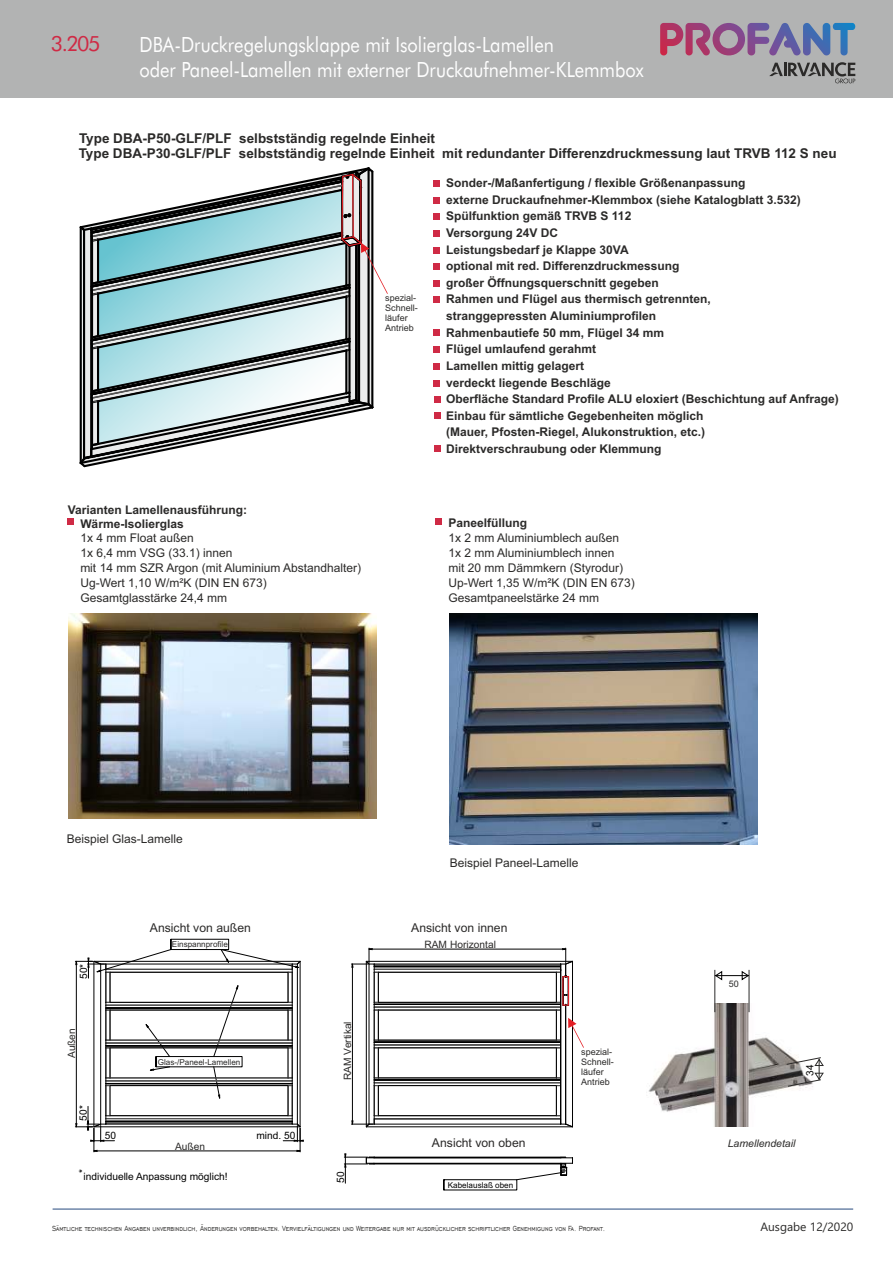
<style>
.page{position:relative;width:893px;height:1263px;background:#fff}
.page>*{position:absolute;margin:0;border:0;box-sizing:border-box;transform-origin:0 0}
.t1{font:21px/25.2px "Futura BT";color:#fefefe;scale:.87 1}
.t2{font:21px "Futura BT";color:#cf2a45}
.t3{font:700 13.5px "Arial";color:#2b2a29}
.t4{font:12.15px "Arial";color:#2b2a29}
.t5{font:700 12px/16.6px "Arial";color:#2b2a29}
.t6{font:12px/14.9px "Arial";color:#2b2a29}
.t7{font:12px "Ebrima";color:#2b2a29}
.t8{font:italic 10.5px "Arial";color:#2b2a29}
.t9{font:10.2px "Arial";color:#000}
.t10{font:10.2px "Arial";color:#2b2a29}
.t11{font:9.45px "Engravers Gothic BT";color:#2b2a29;scale:.74 1}
.t12{font:9px/10.1px "Arial";color:#2b2a29}
.t13{font:8.1px "Arial";color:#2b2a29}
.t14{font:8.1px "Arial";color:#000}
</style>
<div class="page">
<hr style="left:53px;top:1209px;width:800px;height:1px;background:#274a7e">
<svg style="left:434px;top:180px;width:6px;height:6px"></svg>
<svg style="left:434px;top:197px;width:6px;height:6px"></svg>
<svg style="left:434px;top:214px;width:6px;height:6px"></svg>
<svg style="left:434px;top:230px;width:6px;height:6px"></svg>
<svg style="left:434px;top:247px;width:6px;height:6px"></svg>
<svg style="left:434px;top:263px;width:6px;height:6px"></svg>
<svg style="left:434px;top:297px;width:6px;height:6px"></svg>
<svg style="left:434px;top:329px;width:6px;height:6px"></svg>
<svg style="left:434px;top:363px;width:6px;height:6px"></svg>
<svg style="left:434px;top:397px;width:6px;height:6px"></svg>
<svg style="left:434px;top:412px;width:6px;height:6px"></svg>
<svg style="left:434px;top:445px;width:6px;height:6px"></svg>
<svg style="left:434px;top:347px;width:6px;height:6px"></svg>
<svg style="left:434px;top:380px;width:6px;height:6px"></svg>
<svg style="left:434px;top:280px;width:6px;height:6px"></svg>
<svg style="left:68px;top:519px;width:6px;height:6px"></svg>
<svg style="left:436px;top:518px;width:6px;height:6px"></svg>
<div style="left:0;top:0;width:893px;height:98px;background:#b2b3b3"></div>
<svg style="left:660px;top:23px;width:19px;height:32px"></svg>
<svg style="left:833px;top:23px;width:21px;height:32px"></svg>
<svg style="left:686px;top:23px;width:138px;height:32px"></svg>
<svg style="left:769px;top:62px;width:86px;height:21px"></svg>
<img style="left:449px;top:613px;width:308px;height:231px">
<img style="left:69px;top:613px;width:308px;height:205px">
<svg style="left:79px;top:167px;width:309px;height:301px"></svg>
<img style="left:648px;top:1003px;width:176px;height:123px">
<hr style="left:76px;top:961px;width:1px;height:166px;background:#000">
<hr style="left:369px;top:949px;width:197px;height:1px;background:#000">
<hr style="left:352px;top:964px;width:1px;height:160px;background:#000">
<hr style="left:110px;top:1085px;width:1px;height:31px;background:#555">
<hr style="left:288px;top:1085px;width:1px;height:31px;background:#000">
<hr style="left:300px;top:961px;width:1px;height:166px;background:#000">
<hr style="left:94px;top:961px;width:1px;height:166px;background:#000">
<hr style="left:100px;top:964px;width:1px;height:160px;background:#000">
<hr style="left:106px;top:964px;width:1px;height:160px;background:#000">
<hr style="left:292px;top:964px;width:1px;height:160px;background:#000">
<hr style="left:297px;top:964px;width:1px;height:160px;background:#000">
<svg style="left:75px;top:1106px;width:229px;height:46px"></svg>
<svg style="left:75px;top:939px;width:226px;height:161px"></svg>
<svg style="left:344px;top:1153px;width:229px;height:37px"></svg>
<hr style="left:378px;top:1085px;width:1px;height:31px;background:#000">
<hr style="left:374px;top:1118px;width:187px;height:1px;background:#555">
<hr style="left:378px;top:1115px;width:178px;height:1px;background:#000">
<hr style="left:374px;top:1080px;width:187px;height:1px;background:#000">
<hr style="left:374px;top:1079px;width:187px;height:1px;background:#000">
<hr style="left:374px;top:1082px;width:187px;height:1px;background:#555">
<hr style="left:374px;top:1085px;width:187px;height:1px;background:#555">
<hr style="left:378px;top:1085px;width:178px;height:1px;background:#000">
<hr style="left:378px;top:1048px;width:1px;height:30px;background:#000">
<hr style="left:374px;top:1078px;width:187px;height:1px;background:#555">
<hr style="left:378px;top:1077px;width:178px;height:1px;background:#000">
<hr style="left:374px;top:1044px;width:187px;height:1px;background:#555">
<hr style="left:374px;top:1042px;width:187px;height:1px;background:#000">
<hr style="left:374px;top:1045px;width:187px;height:1px;background:#555">
<hr style="left:374px;top:1047px;width:187px;height:1px;background:#555">
<hr style="left:378px;top:1047px;width:178px;height:1px;background:#000">
<hr style="left:378px;top:1010px;width:1px;height:30px;background:#000">
<hr style="left:374px;top:1040px;width:187px;height:1px;background:#555">
<hr style="left:378px;top:1040px;width:178px;height:1px;background:#000">
<hr style="left:374px;top:1004px;width:187px;height:1px;background:#000">
<hr style="left:374px;top:1007px;width:187px;height:1px;background:#555">
<hr style="left:374px;top:1010px;width:187px;height:1px;background:#555">
<hr style="left:378px;top:1010px;width:178px;height:1px;background:#000">
<hr style="left:378px;top:972px;width:1px;height:30px;background:#000">
<hr style="left:374px;top:1002px;width:187px;height:1px;background:#555">
<hr style="left:378px;top:1002px;width:178px;height:1px;background:#000">
<hr style="left:374px;top:966px;width:187px;height:1px;background:#000">
<hr style="left:374px;top:969px;width:187px;height:1px;background:#555">
<hr style="left:378px;top:972px;width:178px;height:1px;background:#000">
<hr style="left:366px;top:1126px;width:206px;height:1px;background:#000">
<hr style="left:366px;top:961px;width:206px;height:1px;background:#000">
<hr style="left:366px;top:961px;width:1px;height:166px;background:#000">
<hr style="left:374px;top:1119px;width:187px;height:1px;background:#000">
<hr style="left:374px;top:1124px;width:187px;height:1px;background:#000">
<hr style="left:374px;top:964px;width:187px;height:1px;background:#000">
<hr style="left:374px;top:965px;width:187px;height:1px;background:#000">
<svg style="left:351px;top:948px;width:28px;height:25px"></svg>
<hr style="left:374px;top:964px;width:1px;height:160px;background:#000">
<svg style="left:351px;top:1115px;width:28px;height:12px"></svg>
<hr style="left:369px;top:964px;width:1px;height:160px;background:#000">
<svg style="left:556px;top:948px;width:28px;height:179px"></svg>
<hr style="left:715px;top:970px;width:1px;height:42px;background:#2b2a29">
<hr style="left:749px;top:970px;width:1px;height:42px;background:#2b2a29">
<hr style="left:715px;top:975px;width:34px;height:1px;background:#000">
<svg style="left:715px;top:971px;width:7px;height:9px"></svg>
<svg style="left:742px;top:971px;width:7px;height:9px"></svg>
<svg style="left:786px;top:1057px;width:37px;height:29px"></svg>
<div style="left:562px;top:976px;width:7px;height:30px;border:1px solid #e31e24"></div>
<h1 class="t2" style="left:51px;top:36px;width:51px">3.205</h1>
<h1 class="t1" style="left:139px;top:34px;width:581px">DBA-Druckregelungsklappe mit Isolierglas-Lamellen<br>oder Paneel-Lamellen mit externer Druckaufnehmer-KLemmbox</h1>
<p class="t3" style="left:79px;top:134px;width:358px">Type DBA-P50-GLF/PLF selbstständig regelnde Einheit</p>
<p class="t3" style="left:79px;top:148px;width:759px">Type DBA-P30-GLF/PLF selbstständig regelnde Einheit mit redundanter Differenzdruckmessung laut TRVB 112 S neu</p>
<p class="t12" style="left:385px;top:293px;width:34px">spezial-<br>Schnell&shy;läufer<br>Antrieb</p>
<p class="t5" style="left:68px;top:502px;width:181px">Varianten Lamellenausführung:</p>
<p class="t5" style="left:80px;top:516px;width:105px">Wärme-Isolierglas</p>
<p class="t6" style="left:80px;top:532px;width:282px">1x 4 mm Float außen<br>1x 6,4 mm VSG (33.1) innen<br>mit 14 mm SZR Argon (mit Aluminium Abstandhalter)<br>Ug-Wert 1,10 W/m²K (DIN EN 673)<br>Gesamtglasstärke 24,4 mm</p>
<p class="t5" style="left:446px;top:176px;width:394px">Sonder-/Maßanfertigung / flexible Größenanpassung<br>externe Druckaufnehmer-Klemmbox (siehe Katalogblatt 3.532)<br>Spülfunktion gemäß TRVB S 112<br>Versorgung 24V DC<br>Leistungsbedarf je Klappe 30VA<br>optional mit red. Differenzdruckmessung<br>großer Öffnungsquerschnitt gegeben<br>Rahmen und Flügel aus thermisch getrennten,<br>stranggepressten Aluminiumprofilen<br>Rahmenbautiefe 50 mm, Flügel 34 mm<br>Flügel umlaufend gerahmt<br>Lamellen mittig gelagert<br>verdeckt liegende Beschläge<br>Oberfläche Standard Profile ALU eloxiert (Beschichtung auf Anfrage)<br>Einbau für sämtliche Gegebenheiten möglich<br>(Mauer, Pfosten-Riegel, Alukonstruktion, etc.)<br>Direktverschraubung oder Klemmung</p>
<p class="t5" style="left:448px;top:516px;width:80px">Paneelfüllung</p>
<p class="t6" style="left:448px;top:531px;width:188px">1x 2 mm Aluminiumblech außen<br>1x 2 mm Aluminiumblech innen<br>mit 20 mm Dämmkern (Styrodur)<br>Up-Wert 1,35 W/m²K (DIN EN 673)<br>Gesamtpaneelstärke 24 mm</p>
<p class="t6" style="left:67px;top:833px;width:118px">Beispiel Glas-Lamelle</p>
<p class="t6" style="left:450px;top:856px;width:130px">Beispiel Paneel-Lamelle</p>
<p class="t4" style="left:150px;top:923px;width:103px">Ansicht von außen</p>
<p class="t4" style="left:411px;top:923px;width:98px">Ansicht von innen</p>
<p class="t9" style="left:80px;top:979px;width:17px;rotate:-90deg">50*</p>
<p class="t13" style="left:172px;top:941px;width:57px">Einspannprofile</p>
<p class="t10" style="left:68px;top:1058px;width:31px;rotate:-90deg">Außen</p>
<p class="t9" style="left:79px;top:1121px;width:17px;rotate:-90deg">50*</p>
<p class="t9" style="left:105px;top:1132px;width:13px">50</p>
<p class="t13" style="left:158px;top:1059px;width:84px">Glas-/Paneel-Lamellen</p>
<p class="t10" style="left:175px;top:1142px;width:31px">Außen</p>
<p class="t9" style="left:79px;top:1173px;width:5px;rotate:-90deg">*</p>
<p class="t9" style="left:84px;top:1172px;width:146px">individuelle Anpassung möglich!</p>
<p class="t9" style="left:256px;top:1132px;width:40px">mind. 50</p>
<p class="t10" style="left:344px;top:1080px;width:61px;rotate:-90deg">RAM Vertikal</p>
<p class="t9" style="left:337px;top:1182px;width:13px;rotate:-90deg">50</p>
<p class="t10" style="left:424px;top:940px;width:73px">RAM Horizontal</p>
<p class="t4" style="left:432px;top:1138px;width:95px">Ansicht von oben</p>
<p class="t14" style="left:448px;top:1182px;width:67px">Kabelauslaß oben</p>
<p class="t12" style="left:581px;top:1047px;width:34px">spezial-<br>Schnell&shy;läufer<br>Antrieb</p>
<p class="t11" style="left:52px;top:1224px;width:749px">Sämtliche technischen Angaben unverbindlich, Änderungen vorbehalten. Vervielfältigungen und Weitergabe nur mit ausdrücklicher schriftlicher Genehmigung von Fa. Profant.</p>
<p class="t12" style="left:729px;top:980px;width:12px">50</p>
<p class="t9" style="left:806px;top:1076px;width:13px;rotate:-90deg">34</p>
<p class="t8" style="left:728px;top:1139px;width:69px">Lamellendetail</p>
<p class="t7" style="left:760px;top:1222px;width:94px">Ausgabe 12/2020</p>
</div>
